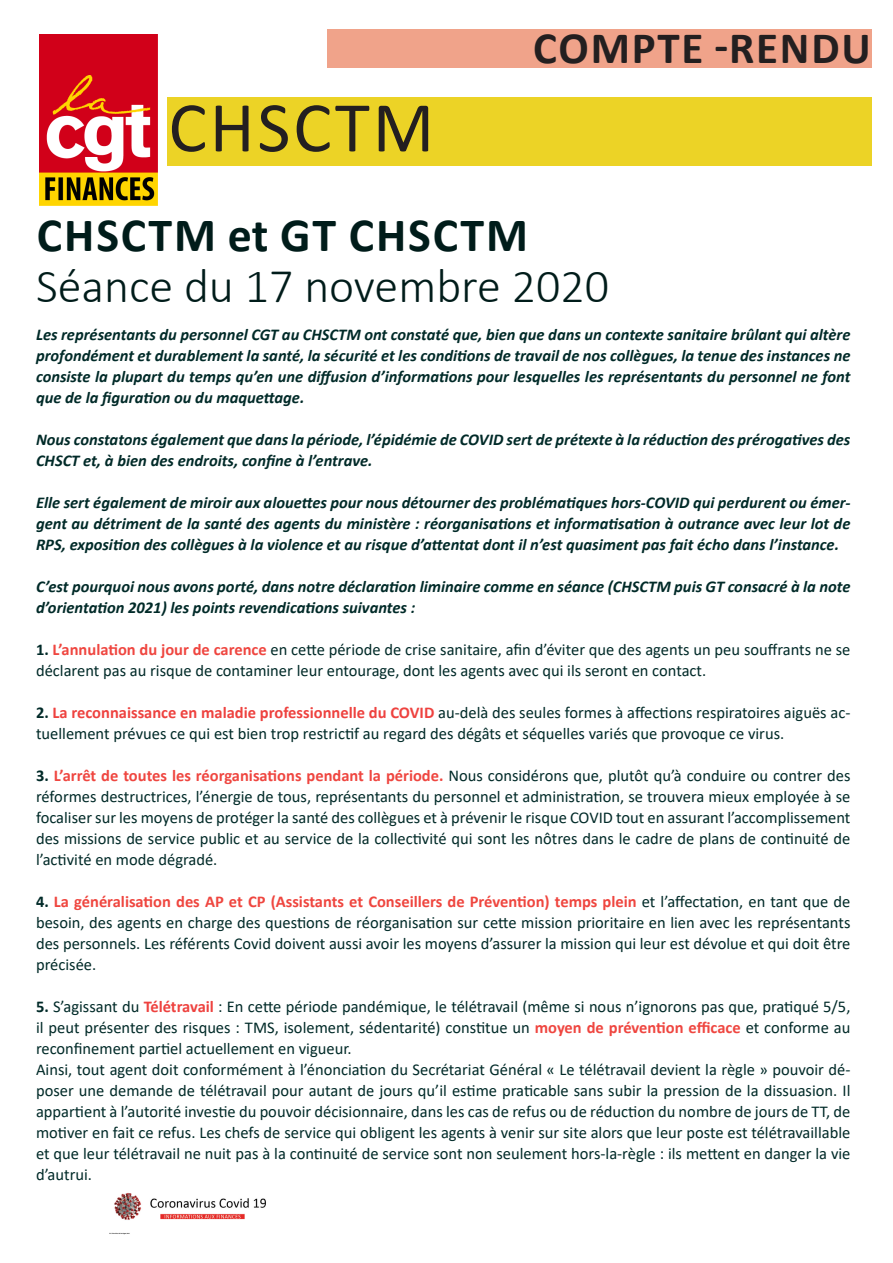
<style>
.page{position:relative;width:893px;height:1263px;background:#fff}
.page>*{position:absolute;margin:0;border:0;box-sizing:border-box;transform-origin:0 0}
.t1{font:72px "Calibri";letter-spacing:.04em;color:#231f20}
.t2{font:300 48px "Calibri";color:#001c1a}
.t3{font:700 48px "Calibri";letter-spacing:.04em;color:#001c1a}
.t4{font:700 45px "Calibri";letter-spacing:.04em;color:#231f20}
.Texte{font:16.5px/21px "Calibri";color:#002a28;text-align:justify}
.Texte-2{font:italic 700 16.5px/21px "Calibri";color:#002a28;text-align:justify}
.s1{font-weight:700}
.s2{font-weight:700;color:#ef4640}
.s3{font-weight:700;color:#ee423f}
.s4{font-weight:700;color:#ef463f}
</style>
<div class="page">
<img style="left:109px;top:1193px;width:157px;height:42px">
<img style="left:39px;top:34px;width:119px;height:171px">
<div style="left:327px;top:29px;width:545px;height:39px;background:#f0a38a"></div>
<div style="left:167px;top:97px;width:705px;height:69px;background:#ecd326"></div>
<p class="t1" style="left:169px;top:77px;width:267px">CHSCTM</p>
<p class="t4" style="left:533px;top:16px;width:339px">COMPTE -RENDU</p>
<p class="t3" style="left:37px;top:201px;width:492px">CHSCTM et GT CHSCTM</p>
<p class="t2" style="left:36px;top:256px;width:574px">Séance du 17 novembre 2020</p>
<p class="Texte-2" style="left:36px;top:323px;width:816px">Les représentants du personnel CGT au CHSCTM ont constaté que, bien que dans un contexte sanitaire brûlant qui altère profondément et durablement la santé, la sécurité et les conditions de travail de nos collègues, la tenue des instances ne consiste la plupart du temps qu’en une diffusion d’informations pour lesquelles les représentants du personnel ne font que de la figuration ou du maquettage.</p>
<p class="Texte-2" style="left:36px;top:428px;width:816px">Nous constatons également que dans la période, l’épidémie de COVID sert de prétexte à la réduction des prérogatives des<br>CHSCT et, à bien des endroits, confine à l’entrave.</p>
<p class="Texte-2" style="left:36px;top:491px;width:816px">Elle sert également de miroir aux alouettes pour nous détourner des problématiques hors-COVID qui perdurent ou émer&shy;gent au détriment de la santé des agents du ministère : réorganisations et informatisation à outrance avec leur lot de RPS, exposition des collègues à la violence et au risque d’attentat dont il n’est quasiment pas fait écho dans l’instance.</p>
<p class="Texte-2" style="left:36px;top:575px;width:816px">C’est pourquoi nous avons porté, dans notre déclaration liminaire comme en séance (CHSCTM puis GT consacré à la note d’orientation 2021) les points revendications suivantes :</p>
<p class="Texte" style="left:36px;top:638px;width:816px"><span class="s1">1.</span> <span class="s2">L’annulation du jour de carence</span> en cette période de crise sanitaire, afin d’éviter que des agents un peu souffrants ne se déclarent pas au risque de contaminer leur entourage, dont les agents avec qui ils seront en contact.</p>
<p class="Texte" style="left:36px;top:701px;width:816px"><span class="s1">2.</span> <span class="s3">La reconnaissance en maladie professionnelle du COVID</span> au-delà des seules formes à affections respiratoires aiguës ac&shy;tuellement prévues ce qui est bien trop restrictif au regard des dégâts et séquelles variés que provoque ce virus.</p>
<p class="Texte" style="left:36px;top:764px;width:816px"><span class="s1">3.</span> <span class="s2">L’arrêt de toutes les réorganisations pendant la période.</span> Nous considérons que, plutôt qu’à conduire ou contrer des réformes destructrices, l’énergie de tous, représentants du personnel et administration, se trouvera mieux employée à se focaliser sur les moyens de protéger la santé des collègues et à prévenir le risque COVID tout en assurant l’accomplissement des missions de service public et au service de la collectivité qui sont les nôtres dans le cadre de plans de continuité de l’activité en mode dégradé.</p>
<p class="Texte" style="left:36px;top:890px;width:816px"><span class="s1">4.</span> <span class="s4">La généralisation des AP et CP (Assistants et Conseillers de Prévention) temps plein</span> et l’affectation, en tant que de besoin, des agents en charge des questions de réorganisation sur cette mission prioritaire en lien avec les représentants des personnels. Les référents Covid doivent aussi avoir les moyens d’assurer la mission qui leur est dévolue et qui doit être précisée.</p>
<p class="Texte" style="left:36px;top:995px;width:816px"><span class="s1">5.</span> S’agissant du <span class="s3">Télétravail</span> : En cette période pandémique, le télétravail (même si nous n’ignorons pas que, pratiqué 5/5, il peut présenter des risques : TMS, isolement, sédentarité) constitue un <span class="s2">moyen de prévention efficace</span> et conforme au reconfinement partiel actuellement en vigueur.</p>
<p class="Texte" style="left:36px;top:1058px;width:816px">Ainsi, tout agent doit conformément à l’énonciation du Secrétariat Général « Le télétravail devient la règle » pouvoir dé&shy;poser une demande de télétravail pour autant de jours qu’il estime praticable sans subir la pression de la dissuasion. Il appartient à l’autorité investie du pouvoir décisionnaire, dans les cas de refus ou de réduction du nombre de jours de TT, de motiver en fait ce refus. Les chefs de service qui obligent les agents à venir sur site alors que leur poste est télétravaillable et que leur télétravail ne nuit pas à la continuité de service sont non seulement hors-la-règle : ils mettent en danger la vie d’autrui.</p>
</div>
